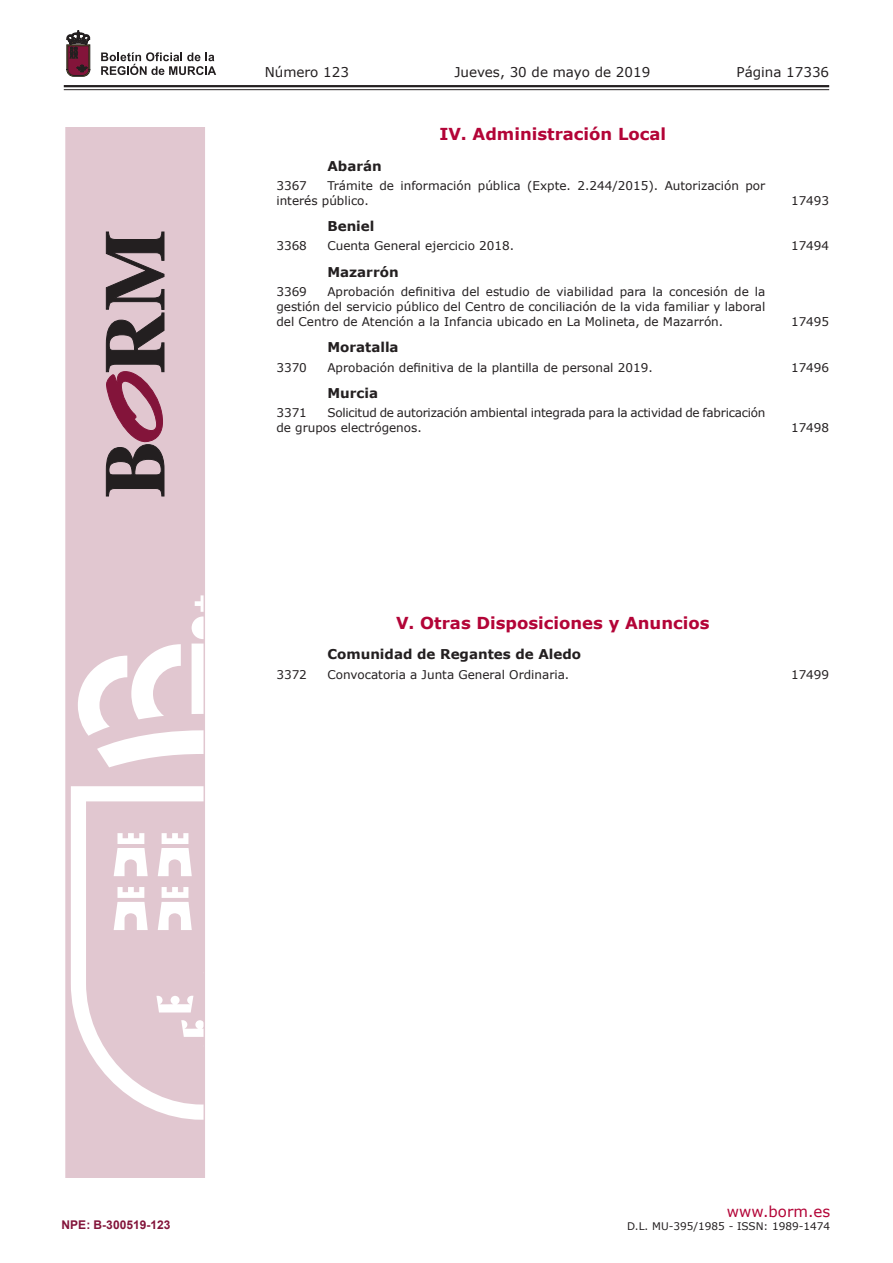
<style>
.page{position:relative;width:893px;height:1263px;background:#fff}
.page>*{position:absolute;margin:0;border:0;box-sizing:border-box;transform-origin:0 0}
.t1{font:700 16.5px "Verdana";color:#b30437}
.t2{font:15px "Verdana";color:#b30437}
.t3{font:700 13.5px "Verdana";color:#231f20}
.t4{font:13.5px "Verdana";color:#231f20}
.t5{font:12px/15px "Verdana";color:#231f20}
.t6{font:12px/15px "Verdana";letter-spacing:-.02em;color:#231f20}
.t7{font:700 12px "Arial";color:#83143a}
.t8{font:10.5px "Verdana";color:#231f20}
</style>
<div class="page">
<hr style="left:64px;top:85px;width:765px;height:2px;background:#231f20">
<hr style="left:64px;top:89px;width:765px;height:1px;background:#231f20">
<svg style="left:101px;top:52px;width:115px;height:23px"></svg>
<svg style="left:67px;top:31px;width:23px;height:45px"></svg>
<svg style="left:65px;top:128px;width:140px;height:1050px;background:#e5cfd7"></svg>
<svg style="left:106px;top:232px;width:58px;height:264px;background:#8b6f79"></svg>
<p class="t4" style="left:265px;top:62px;width:86px">Número 123</p>
<p class="t4" style="left:454px;top:62px;width:197px">Jueves, 30 de mayo de 2019</p>
<p class="t4" style="left:736px;top:62px;width:94px">Página 17336</p>
<p class="t3" style="left:327px;top:156px;width:56px">Abarán</p>
<h1 class="t1" style="left:439px;top:122px;width:228px">IV. Administración Local</h1>
<p class="t5" style="left:276px;top:178px;width:490px;text-indent:51px">Trámite de información pública (Expte. 2.244/2015). Autorización por interés público.</p>
<p class="t5" style="left:276px;top:178px;width:32px">3367</p>
<p class="t3" style="left:327px;top:217px;width:49px">Beniel</p>
<p class="t5" style="left:791px;top:193px;width:40px">17493</p>
<p class="t5" style="left:276px;top:238px;width:32px">3368</p>
<p class="t5" style="left:327px;top:238px;width:188px">Cuenta General ejercicio 2018.</p>
<p class="t5" style="left:791px;top:238px;width:40px">17494</p>
<p class="t3" style="left:327px;top:262px;width:73px">Mazarrón</p>
<p class="t5" style="left:276px;top:284px;width:32px">3369</p>
<p class="t5" style="left:276px;top:284px;width:490px;text-align:justify;text-indent:51px">Aprobación definitiva del estudio de viabilidad para la concesión de la gestión del servicio público del Centro de conciliación de la vida familiar y laboral del Centro de Atención a la Infancia ubicado en La Molineta, de Mazarrón.</p>
<p class="t5" style="left:791px;top:314px;width:40px">17495</p>
<p class="t3" style="left:327px;top:338px;width:73px">Moratalla</p>
<p class="t5" style="left:276px;top:359px;width:32px">3370</p>
<p class="t5" style="left:327px;top:359px;width:327px">Aprobación definitiva de la plantilla de personal 2019.</p>
<p class="t5" style="left:791px;top:359px;width:40px">17496</p>
<p class="t3" style="left:327px;top:383px;width:52px">Murcia</p>
<p class="t5" style="left:276px;top:405px;width:32px">3371</p>
<p class="t6" style="left:276px;top:405px;width:490px;text-indent:51px">Solicitud de autorización ambiental integrada para la actividad de fabricación de grupos electrógenos.</p>
<p class="t5" style="left:791px;top:420px;width:40px">17498</p>
<h1 class="t1" style="left:396px;top:611px;width:315px">V. Otras Disposiciones y Anuncios</h1>
<p class="t3" style="left:327px;top:645px;width:255px">Comunidad de Regantes de Aledo</p>
<p class="t5" style="left:276px;top:667px;width:32px">3372</p>
<p class="t5" style="left:327px;top:667px;width:243px">Convocatoria a Junta General Ordinaria.</p>
<p class="t5" style="left:791px;top:667px;width:40px">17499</p>
<p class="t7" style="left:62px;top:1216px;width:110px">NPE: B-300519-123</p>
<p class="t2" style="left:727px;top:1201px;width:105px">www.borm.es</p>
<p class="t8" style="left:627px;top:1218px;width:205px">D.L. MU-395/1985 - ISSN: 1989-1474</p>
</div>
